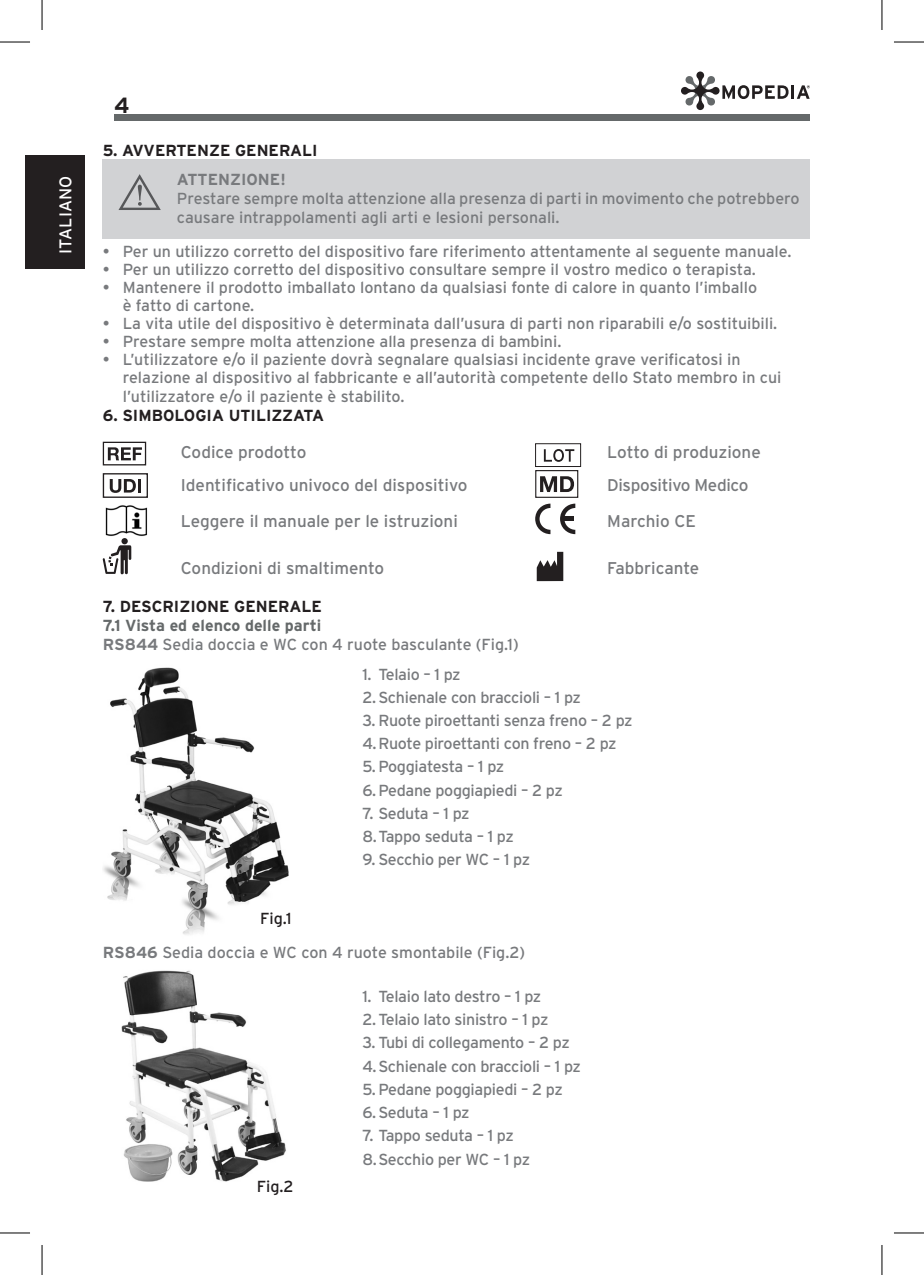
<style>
.page{position:relative;width:924px;height:1275px;background:#fff}
.page>*{position:absolute;margin:0;border:0;box-sizing:border-box;transform-origin:0 0}
.t1{font:700 22px "Interstate";color:#231f20}
.t2{font:17px "Interstate";color:#787a7d}
.t3{font:17px "Interstate";letter-spacing:-.02em;color:#787a7d}
.t4{font:17px "Interstate";letter-spacing:.005em;color:#fff}
.t5{font:16px/23.2px "Interstate";letter-spacing:-.005em;color:#787a7d}
.t6{font:700 16px "Interstate";color:#231f20}
.t7{font:16px/23.2px "Interstate";letter-spacing:-.025em;color:#787a7d}
.t8{font:700 16px "Interstate";color:#787a7d}
.t9{font:16px "Interstate";color:#231f20}
.s1{font-weight:700;color:#65696a}
.s2{font-weight:700}
</style>
<div class="page">
<div style="left:114px;top:114px;width:695px;height:7px;background:#65696a"></div>
<svg style="left:681px;top:71px;width:128px;height:39px"></svg>
<div style="left:25px;top:155px;width:60px;height:114px;background:#231f20"></div>
<div style="left:103px;top:159px;width:706px;height:80px;background:#d1d2d4"></div>
<svg style="left:118px;top:174px;width:43px;height:36px"></svg>
<svg style="left:108px;top:447px;width:34px;height:13px"></svg>
<div style="left:103px;top:442px;width:43px;height:23px;border:1px solid #231f20"></div>
<div style="left:535px;top:443px;width:45px;height:24px;border:1px solid #231f20"></div>
<svg style="left:543px;top:449px;width:31px;height:13px"></svg>
<svg style="left:110px;top:479px;width:31px;height:14px"></svg>
<div style="left:103px;top:473px;width:45px;height:25px;border:1px solid #231f20"></div>
<svg style="left:540px;top:476px;width:33px;height:16px"></svg>
<div style="left:535px;top:470px;width:43px;height:28px;border:1px solid #231f20"></div>
<img style="left:105px;top:505px;width:43px;height:34px">
<svg style="left:535px;top:503px;width:15px;height:31px"></svg>
<svg style="left:560px;top:503px;width:15px;height:31px"></svg>
<div style="left:121px;top:538px;width:7px;height:6px;background:#231f20;border-radius:50%"></div>
<svg style="left:103px;top:545px;width:28px;height:29px"></svg>
<svg style="left:536px;top:552px;width:27px;height:29px"></svg>
<img style="left:103px;top:667px;width:186px;height:268px">
<img style="left:121px;top:970px;width:165px;height:212px">
<hr style="left:0;top:42px;width:30px;height:1px;background:#000">
<hr style="left:893px;top:42px;width:30px;height:1px;background:#000">
<hr style="left:0;top:1232px;width:30px;height:1px;background:#000">
<hr style="left:893px;top:1232px;width:30px;height:1px;background:#000">
<hr style="left:42px;top:0;width:1px;height:30px;background:#000">
<hr style="left:42px;top:1245px;width:1px;height:30px;background:#000">
<hr style="left:881px;top:0;width:1px;height:30px;background:#000">
<hr style="left:881px;top:1245px;width:1px;height:30px;background:#000">
<p class="t4" style="left:56px;top:254px;width:79px;rotate:-90deg">ITALIANO</p>
<h1 class="t1" style="left:114px;top:93px;width:17px">4</h1>
<p class="t6" style="left:103px;top:141px;width:216px">5. AVVERTENZE GENERALI</p>
<p class="t8" style="left:177px;top:170px;width:110px">ATTENZIONE!</p>
<p class="t5" style="left:177px;top:189px;width:624px;line-height:19.2px">Prestare sempre molta attenzione alla presenza di parti in movimento che potrebbero causare intrappolamenti agli arti e lesioni personali.</p>
<p class="t5" style="left:103px;top:239px;width:689px">• Per un utilizzo corretto del dispositivo fare riferimento attentamente al seguente manuale.</p>
<p class="t5" style="left:103px;top:257px;width:654px">• Per un utilizzo corretto del dispositivo consultare sempre il vostro medico o terapista.</p>
<p class="t5" style="left:123px;top:278px;width:635px;line-height:18px;text-indent:-20px">• Mantenere il prodotto imballato lontano da qualsiasi fonte di calore in quanto l’imballo è fatto di cartone.</p>
<p class="t5" style="left:103px;top:311px;width:675px">• La vita utile del dispositivo è determinata dall’usura di parti non riparabili e/o sostituibili.</p>
<p class="t5" style="left:103px;top:329px;width:460px">• Prestare sempre molta attenzione alla presenza di bambini.</p>
<p class="t5" style="left:123px;top:350px;width:660px;line-height:18.6px;text-indent:-20px">• L’utilizzatore e/o il paziente dovrà segnalare qualsiasi incidente grave verificatosi in relazione al dispositivo al fabbricante e all’autorità competente dello Stato membro in cui l’utilizzatore e/o il paziente è stabilito.</p>
<p class="t6" style="left:103px;top:406px;width:223px">6. SIMBOLOGIA UTILIZZATA</p>
<p class="t2" style="left:181px;top:443px;width:127px">Codice prodotto</p>
<p class="t2" style="left:607px;top:443px;width:155px">Lotto di produzione</p>
<p class="t2" style="left:181px;top:475px;width:288px">Identificativo univoco del dispositivo</p>
<p class="t3" style="left:607px;top:475px;width:143px">Dispositivo Medico</p>
<p class="t2" style="left:181px;top:512px;width:278px">Leggere il manuale per le istruzioni</p>
<p class="t2" style="left:607px;top:512px;width:90px">Marchio CE</p>
<p class="t2" style="left:181px;top:558px;width:205px">Condizioni di smaltimento</p>
<p class="t2" style="left:607px;top:558px;width:93px">Fabbricante</p>
<p class="t6" style="left:103px;top:597px;width:220px">7. DESCRIZIONE GENERALE</p>
<p class="t5" style="left:103px;top:616px;width:417px;line-height:19.2px"><span class="s1">7.1 Vista ed elenco delle parti<br></span><span class="s2">RS844</span> Sedia doccia e WC con 4 ruote basculante (Fig.1)</p>
<p class="t9" style="left:260px;top:909px;width:33px">Fig.1</p>
<p class="t5" style="left:362px;top:662px;width:220px">1. Telaio – 1 pz<br>2.Schienale con braccioli – 1 pz</p>
<p class="t7" style="left:362px;top:708px;width:272px">3. Ruote piroettanti senza freno – 2 pz<br>4.Ruote piroettanti con freno – 2 pz</p>
<p class="t5" style="left:362px;top:755px;width:202px">5. Poggiatesta – 1 pz<br>6.Pedane poggiapiedi – 2 pz</p>
<p class="t5" style="left:362px;top:801px;width:153px">7. Seduta – 1 pz<br>8.Tappo seduta – 1 pz</p>
<p class="t5" style="left:362px;top:848px;width:169px">9. Secchio per WC – 1 pz</p>
<p class="t5" style="left:103px;top:940px;width:424px"><span class="s2">RS846</span> Sedia doccia e WC con 4 ruote smontabile (Fig.2)</p>
<p class="t9" style="left:257px;top:1177px;width:38px">Fig.2</p>
<p class="t5" style="left:362px;top:984px;width:187px">1. Telaio lato destro – 1 pz<br>2.Telaio lato sinistro – 1 pz</p>
<p class="t5" style="left:362px;top:1031px;width:220px">3. Tubi di collegamento – 2 pz<br>4.Schienale con braccioli – 1 pz</p>
<p class="t5" style="left:362px;top:1077px;width:202px">5. Pedane poggiapiedi – 2 pz<br>6.Seduta – 1 pz</p>
<p class="t5" style="left:362px;top:1124px;width:169px">7. Tappo seduta – 1 pz<br>8.Secchio per WC – 1 pz</p>
</div>
